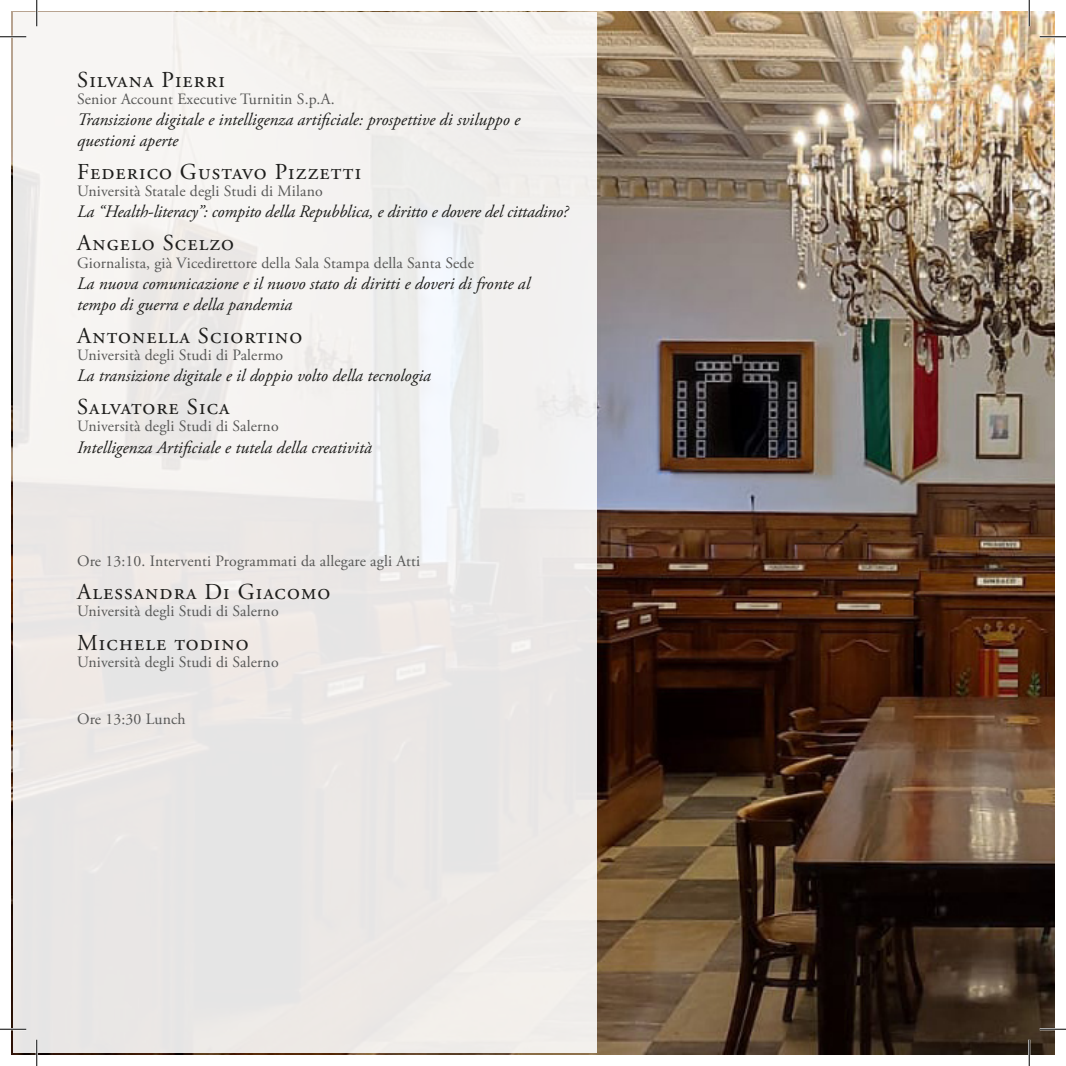
<style>
.page{position:relative;width:1066px;height:1066px;background:#fff}
.page>*{position:absolute;margin:0;border:0;box-sizing:border-box;transform-origin:0 0}
.t1{font:22.75px "Adobe Garamond Pro";letter-spacing:.05em;color:#1d1d1b}
.t2{font:italic 17.5px/21px "Adobe Garamond Pro";color:#1d1d1b}
.t3{font:15.75px "Adobe Garamond Pro";color:#575756}
</style>
<div class="page">
<img style="left:12px;top:12px;width:1042px;height:1042px">
<div style="left:13px;top:13px;width:583px;height:1040px;background:#edeae7"></div>
<hr style="left:0;top:36px;width:26px;height:2px;background:#fff">
<hr style="left:1039px;top:36px;width:27px;height:2px;background:#fff">
<hr style="left:0;top:1028px;width:26px;height:2px;background:#fff">
<hr style="left:1039px;top:1028px;width:27px;height:2px;background:#fff">
<hr style="left:36px;top:0;width:2px;height:26px;background:#fff">
<hr style="left:36px;top:1039px;width:2px;height:27px;background:#fff">
<hr style="left:1028px;top:0;width:2px;height:26px;background:#fff">
<hr style="left:1028px;top:1039px;width:2px;height:27px;background:#fff">
<svg style="left:0;top:36px;width:26px;height:1px"></svg>
<svg style="left:1039px;top:36px;width:27px;height:1px"></svg>
<svg style="left:0;top:1029px;width:26px;height:1px"></svg>
<svg style="left:1039px;top:1029px;width:27px;height:1px"></svg>
<svg style="left:36px;top:0;width:1px;height:26px"></svg>
<svg style="left:36px;top:1039px;width:1px;height:27px"></svg>
<svg style="left:1029px;top:0;width:1px;height:26px"></svg>
<svg style="left:1029px;top:1039px;width:1px;height:27px"></svg>
<p class="t1" style="left:77px;top:66px;width:149px">Silvana Pierri</p>
<p class="t3" style="left:77px;top:89px;width:259px">Senior Account Executive Turnitin S.p.A.</p>
<p class="t2" style="left:77px;top:109px;width:445px">Transizione digitale e intelligenza artificiale: prospettive di sviluppo e questioni aperte</p>
<p class="t1" style="left:77px;top:158px;width:286px">Federico Gustavo Pizzetti</p>
<p class="t3" style="left:77px;top:182px;width:247px">Università Statale degli Studi di Milano</p>
<p class="t2" style="left:77px;top:202px;width:493px">La “Health-literacy”: compito della Repubblica, e diritto e dovere del cittadino?</p>
<p class="t1" style="left:77px;top:230px;width:158px">Angelo Scelzo</p>
<p class="t3" style="left:77px;top:253px;width:398px">Giornalista, già Vicedirettore della Sala Stampa della Santa Sede</p>
<p class="t2" style="left:77px;top:273px;width:454px">La nuova comunicazione e il nuovo stato di diritti e doveri di fronte al</p>
<p class="t2" style="left:77px;top:294px;width:217px">tempo di guerra e della pandemia</p>
<p class="t1" style="left:77px;top:322px;width:227px">Antonella Sciortino</p>
<p class="t3" style="left:77px;top:346px;width:208px">Università degli Studi di Palermo</p>
<p class="t2" style="left:77px;top:365px;width:355px">La transizione digitale e il doppio volto della tecnologia</p>
<p class="t1" style="left:77px;top:393px;width:154px">Salvatore Sica</p>
<p class="t3" style="left:77px;top:417px;width:203px">Università degli Studi di Salerno</p>
<p class="t2" style="left:77px;top:437px;width:296px">Intelligenza Artificiale e tutela della creatività</p>
<p class="t3" style="left:77px;top:551px;width:345px">Ore 13:10. Interventi Programmati da allegare agli Atti</p>
<p class="t1" style="left:77px;top:578px;width:255px">Alessandra Di Giacomo</p>
<p class="t3" style="left:77px;top:602px;width:203px">Università degli Studi di Salerno</p>
<p class="t1" style="left:77px;top:629px;width:173px">Michele todino</p>
<p class="t3" style="left:77px;top:652px;width:203px">Università degli Studi di Salerno</p>
<p class="t3" style="left:77px;top:709px;width:110px">Ore 13:30 Lunch</p>
</div>
